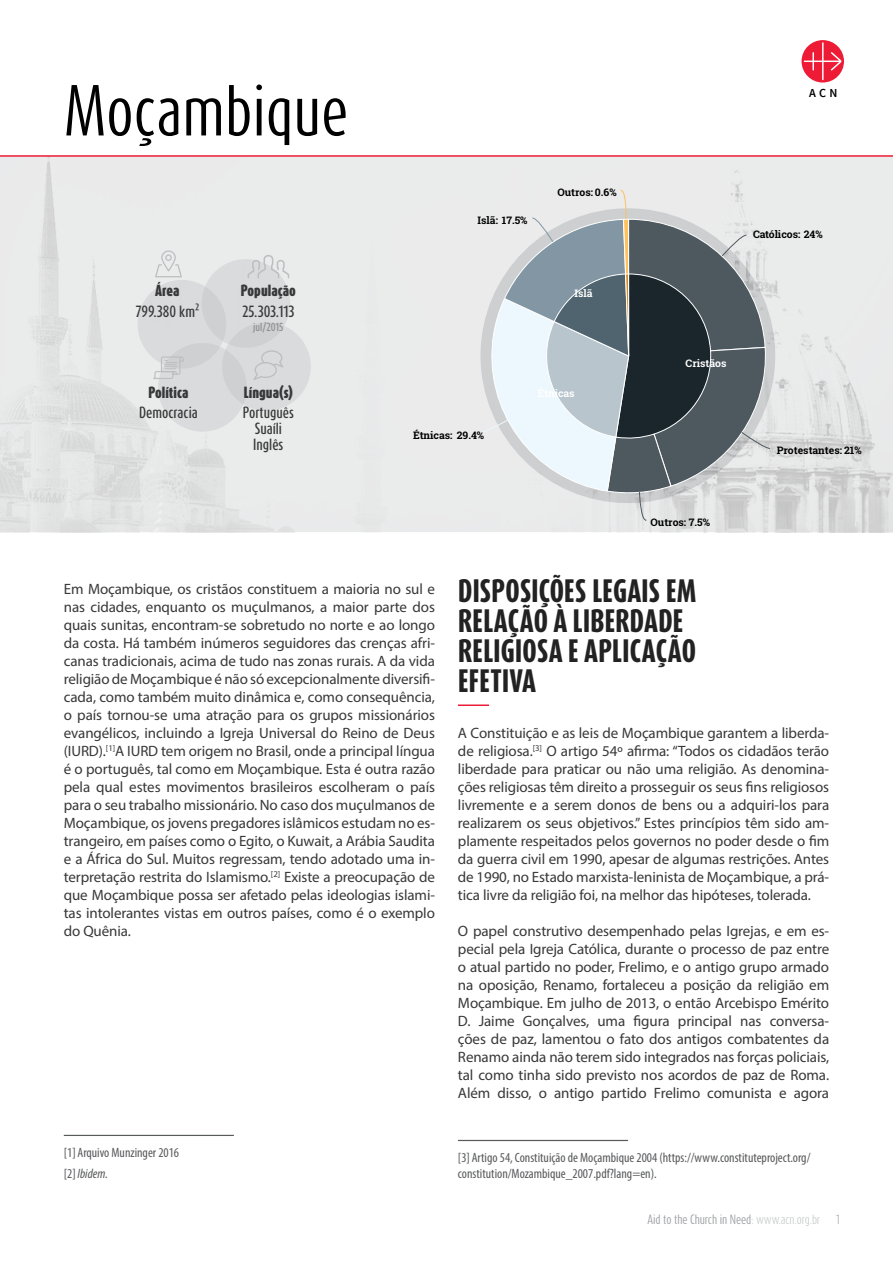
<style>
.page{position:relative;width:893px;height:1263px;background:#fff}
.page>*{position:absolute;margin:0;border:0;box-sizing:border-box;transform-origin:0 0}
.t1{font:60px "Dax Compact OT";color:#000}
.t2{font:800 27px/30px "Dax Compact OT";letter-spacing:.01em;color:#222223}
.t3{font:15px/18px "Myriad Pro";letter-spacing:-.005em;color:#383839;text-align:justify}
.t4{font:condensed 13.5px/21.3px "Myriad Pro";color:#58595b}
.t5{font:500 13.5px/16.2px "Dax Compact OT";color:#383839;text-align:center}
.t6{font:900 13.5px "Dax Compact OT";letter-spacing:.005em;color:#383839}
.t7{font:600 12.3px "Source Sans Pro";color:#000}
.t8{font:11.25px "Dax Compact OT";letter-spacing:-.01em;color:#9fa1a4}
.t9{font:300 11.25px "Dax Compact OT";color:#9fa1a4}
.t10{font:700 10.5px "Roboto Slab";color:#000}
.t11{font:700 10.5px "Roboto Slab";color:#fff}
.t12{font:500 9.75px "Dax Compact OT";color:#8b8d90}
.s1{font-style:italic}
.s2{font-weight:300;color:#bcbec0}
</style>
<div class="page">
<img style="left:0;top:157px;width:893px;height:375px">
<hr style="left:0;top:155px;width:893px;height:2px;background:#ed1b35">
<svg style="left:132px;top:250px;width:184px;height:187px;background:#dddfdf"></svg>
<svg style="left:801px;top:40px;width:43px;height:43px"></svg>
<svg style="left:804px;top:42px;width:37px;height:38px"></svg>
<svg style="left:477px;top:189px;width:294px;height:332px;background:#a1a9ad"></svg>
<hr style="left:64px;top:1135px;width:170px;height:1px;background:#58595b">
<hr style="left:458px;top:704px;width:31px;height:2px;background:#ed1b35">
<hr style="left:458px;top:1140px;width:170px;height:1px;background:#58595b">
<h1 class="t1" style="left:64px;top:71px;width:286px">Moçambique</h1>
<p class="t6" style="left:155px;top:281px;width:26px">Área</p>
<p class="t5" style="left:136px;top:303px;width:65px">799.380 km²</p>
<p class="t6" style="left:241px;top:281px;width:57px">População</p>
<p class="t5" style="left:242px;top:303px;width:54px">25.303.113</p>
<p class="t12" style="left:253px;top:320px;width:32px">jul/2015</p>
<p class="t6" style="left:148px;top:383px;width:41px">Política</p>
<p class="t6" style="left:244px;top:383px;width:51px">Língua(s)</p>
<p class="t5" style="left:139px;top:404px;width:60px">Democracia</p>
<p class="t5" style="left:243px;top:404px;width:53px">Português<br>Suaíli<br>Inglês</p>
<p class="t7" style="left:809px;top:85px;width:30px">ACN</p>
<p class="t10" style="left:478px;top:213px;width:51px">Islã: 17.5%</p>
<p class="t10" style="left:557px;top:185px;width:61px">Outros: 0.6%</p>
<p class="t11" style="left:574px;top:286px;width:20px">Islã</p>
<p class="t10" style="left:413px;top:428px;width:73px">Étnicas: 29.4%</p>
<p class="t11" style="left:537px;top:386px;width:39px">Étnicas</p>
<p class="t10" style="left:753px;top:227px;width:71px">Católicos: 24%</p>
<p class="t11" style="left:686px;top:356px;width:42px">Cristãos</p>
<p class="t10" style="left:650px;top:515px;width:61px">Outros: 7.5%</p>
<p class="t10" style="left:777px;top:443px;width:86px">Protestantes: 21%</p>
<p class="t3" style="left:64px;top:580px;width:373px">Em Moçambique, os cristãos constituem a maioria no sul e nas cidades, enquanto os muçulmanos, a maior parte dos quais sunitas, encontram-se sobretudo no norte e ao longo da costa. Há também inúmeros seguidores das crenças afri&shy;canas tradicionais, acima de tudo nas zonas rurais. A da vida religião de Moçambique é não só excepcionalmente diversifi&shy;cada, como também muito dinâmica e, como consequência, o país tornou-se uma atração para os grupos missionários evangélicos, incluindo a Igreja Universal do Reino de Deus (IURD).<sup>[1]</sup>A IURD tem origem no Brasil, onde a principal língua é o português, tal como em Moçambique. Esta é outra razão pela qual estes movimentos brasileiros escolheram o país para o seu trabalho missionário. No caso dos muçulmanos de Moçambique, os jovens pregadores islâmicos estudam no es&shy;trangeiro, em países como o Egito, o Kuwait, a Arábia Saudita e a África do Sul. Muitos regressam, tendo adotado uma in&shy;terpretação restrita do Islamismo.<sup>[2]</sup> Existe a preocupação de que Moçambique possa ser afetado pelas ideologias islami&shy;tas intolerantes vistas em outros países, como é o exemplo do Quênia.</p>
<p class="t4" style="left:64px;top:1141px;width:117px">[1] Arquivo Munzinger 2016 [2]<span class="s1">Ibidem.</span></p>
<h2 class="t2" style="left:458px;top:575px;width:240px">DISPOSIÇÕES LEGAIS EM<br>RELAÇÃO À LIBERDADE<br>RELIGIOSA E APLICAÇÃO<br>EFETIVA</h2>
<p class="t3" style="left:458px;top:724px;width:373px">A Constituição e as leis de Moçambique garantem a liberda&shy;de religiosa.<sup>[3]</sup> O artigo 54º afirma: “Todos os cidadãos terão liberdade para praticar ou não uma religião. As denomina&shy;ções religiosas têm direito a prosseguir os seus fins religiosos livremente e a serem donos de bens ou a adquiri-los para realizarem os seus objetivos.” Estes princípios têm sido am&shy;plamente respeitados pelos governos no poder desde o fim da guerra civil em 1990, apesar de algumas restrições. Antes de 1990, no Estado marxista-leninista de Moçambique, a prá&shy;tica livre da religião foi, na melhor das hipóteses, tolerada.</p>
<p class="t3" style="left:458px;top:922px;width:373px">O papel construtivo desempenhado pelas Igrejas, e em es&shy;pecial pela Igreja Católica, durante o processo de paz entre o atual partido no poder, Frelimo, e o antigo grupo armado na oposição, Renamo, fortaleceu a posição da religião em Moçambique. Em julho de 2013, o então Arcebispo Emérito D. Jaime Gonçalves, uma figura principal nas conversa&shy;ções de paz, lamentou o fato dos antigos combatentes da Renamo ainda não terem sido integrados nas forças policiais, tal como tinha sido previsto nos acordos de paz de Roma.<br>Além disso, o antigo partido Frelimo comunista e agora</p>
<p class="t4" style="left:458px;top:1149px;width:354px;line-height:16.2px">[3] Artigo 54, Constituição de Moçambique 2004 (https://www.constituteproject.org/ constitution/Mozambique_2007.pdf?lang=en).</p>
<p class="t8" style="left:648px;top:1212px;width:174px">Aid to the Church in Need<span class="s2">: www.acn.org.br</span></p>
<p class="t9" style="left:836px;top:1212px;width:6px">1</p>
</div>
